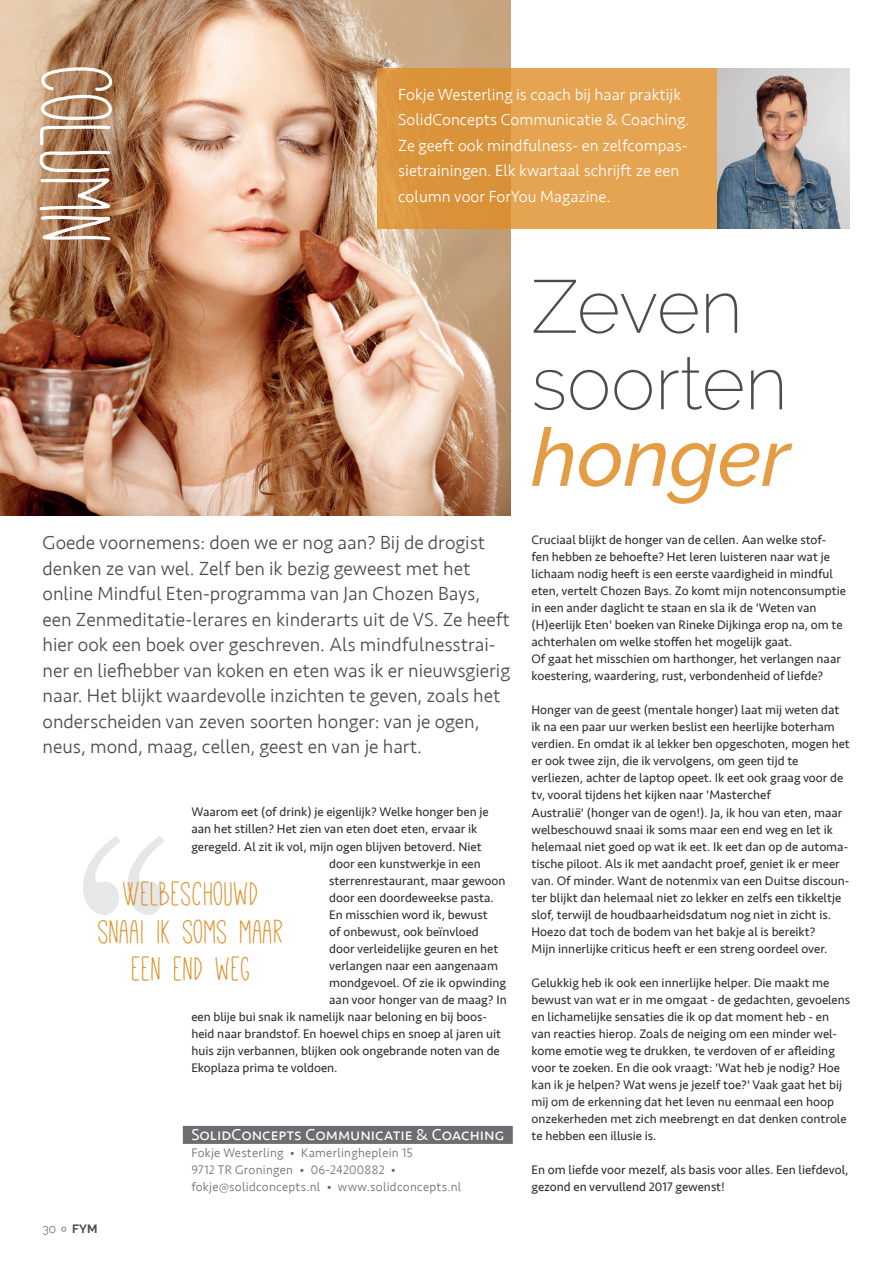
<style>
.page{position:relative;width:893px;height:1263px;background:#fff}
.page>*{position:absolute;margin:0;border:0;box-sizing:border-box;transform-origin:0 0}
.t1{font:112.2px "Mathlete Skinny";color:#fff}
.t2{font:italic 500 80.7px "Raleway";color:#e49d44}
.t3{font:200 74.7px/76.5px "Raleway";color:#4b4c4d}
.t4{font:37.5px/37.5px "Mathlete Skinny";letter-spacing:.01em;color:#df8e27;text-align:center}
.t5{font:300 19.5px/25.5px "Seravek";color:#4b4c4d}
.t6{font:300 16.5px/25.5px "Seravek";color:#fff}
.t7{font:16.5px "Seravek";color:#fff}
.t8{font:12.75px/17px "Seravek";color:#312f30}
.t9{font:300 12.75px/17px "Seravek";letter-spacing:.02em;color:#6c6d70}
.t10{font:700 12px "Raleway";color:#4b4c4d}
.t11{font:300 12px "Raleway";color:#4b4c4d}
</style>
<div class="page">
<img style="left:0;top:0;width:510px;height:516px">
<div style="left:377px;top:68px;width:340px;height:161px;background:linear-gradient(to right,#da933a,#e8a858)"></div>
<img style="left:717px;top:68px;width:133px;height:161px">
<div style="left:183px;top:1126px;width:330px;height:18px;background:#6c6d70"></div>
<svg style="left:83px;top:836px;width:81px;height:79px"></svg>
<svg style="left:61px;top:1226px;width:5px;height:6px"></svg>
<h1 class="t1" style="left:129px;top:68px;width:179px;rotate:90deg">COLUMN</h1>
<p class="t6" style="left:398px;top:82px;width:293px">Fokje Westerling is coach bij haar praktijk SolidConcepts Communicatie &amp; Coaching.<br>Ze geeft ook mindfulness- en zelfcompas&shy;sietrainingen. Elk kwartaal schrijft ze een column voor ForYou Magazine.</p>
<h3 class="t3" style="left:531px;top:268px;width:258px">Zeven soorten</h3>
<h2 class="t2" style="left:531px;top:411px;width:260px">honger</h2>
<p class="t5" style="left:43px;top:530px;width:469px">Goede voornemens: doen we er nog aan? Bij de drogist denken ze van wel. Zelf ben ik bezig geweest met het online Mindful Eten-programma van Jan Chozen Bays, een Zenmeditatie-lerares en kinderarts uit de VS. Ze heeft hier ook een boek over geschreven. Als mindfulnesstrai&shy;ner en liefhebber van koken en eten was ik er nieuwsgierig naar. Het blijkt waardevolle inzichten te geven, zoals het onderscheiden van zeven soorten honger: van je ogen, neus, mond, maag, cellen, geest en van je hart.</p>
<p class="t8" style="left:191px;top:804px;width:299px">Waarom eet (of drink) je eigenlijk? Welke honger ben je</p>
<p class="t8" style="left:191px;top:821px;width:288px">aan het stillen? Het zien van eten doet eten, ervaar ik</p>
<p class="t8" style="left:191px;top:838px;width:292px">geregeld. Al zit ik vol, mijn ogen blijven betoverd. Niet</p>
<p class="t8" style="left:329px;top:855px;width:153px">door een kunstwerkje in een</p>
<p class="t8" style="left:329px;top:872px;width:178px">sterrenrestaurant, maar gewoon</p>
<p class="t8" style="left:329px;top:889px;width:166px">door een doordeweekse pasta.</p>
<p class="t8" style="left:329px;top:906px;width:160px">En misschien word ik, bewust</p>
<p class="t8" style="left:329px;top:923px;width:151px">of onbewust, ook beïnvloed</p>
<p class="t8" style="left:329px;top:940px;width:171px">door verleidelijke geuren en het</p>
<p class="t8" style="left:329px;top:957px;width:170px">verlangen naar een aangenaam</p>
<p class="t8" style="left:329px;top:974px;width:178px">mondgevoel. Of zie ik opwinding</p>
<p class="t8" style="left:329px;top:991px;width:179px">aan voor honger van de maag? In</p>
<p class="t8" style="left:191px;top:1008px;width:297px">een blije bui snak ik namelijk naar beloning en bij boos-</p>
<p class="t8" style="left:191px;top:1025px;width:311px">heid naar brandstof. En hoewel chips en snoep al jaren uit</p>
<p class="t8" style="left:191px;top:1042px;width:310px">huis zijn verbannen, blijken ook ongebrande noten van de</p>
<p class="t8" style="left:191px;top:1059px;width:148px">Ekoplaza prima te voldoen.</p>
<h3 class="t4" style="left:98px;top:875px;width:187px">WELBESCHOUWD<br>SNAAI IK SOMS MAAR<br>EEN END WEG</h3>
<p class="t11" style="left:43px;top:1222px;width:15px">30</p>
<p class="t10" style="left:72px;top:1222px;width:27px">FYM</p>
<p class="t7" style="left:191px;top:1121px;width:314px">SolidConcepts Communicatie &amp; Coaching</p>
<p class="t9" style="left:191px;top:1144px;width:272px">Fokje Westerling • Kamerlingheplein 15<br>9712 TR Groningen • 06-24200882 • fokje@solidconcepts.nl • www.solidconcepts.nl</p>
<p class="t8" style="left:531px;top:532px;width:316px">Cruciaal blijkt de honger van de cellen. Aan welke stof&shy;fen hebben ze behoefte? Het leren luisteren naar wat je lichaam nodig heeft is een eerste vaardigheid in mindful eten, vertelt Chozen Bays. Zo komt mijn notenconsumptie in een ander daglicht te staan en sla ik de 'Weten van (H)eerlijk Eten' boeken van Rineke Dijkinga erop na, om te achterhalen om welke stoffen het mogelijk gaat.<br>Of gaat het misschien om harthonger, het verlangen naar koestering, waardering, rust, verbondenheid of liefde?</p>
<p class="t8" style="left:531px;top:702px;width:320px">Honger van de geest (mentale honger) laat mij weten dat ik na een paar uur werken beslist een heerlijke boterham verdien. En omdat ik al lekker ben opgeschoten, mogen het er ook twee zijn, die ik vervolgens, om geen tijd te verliezen, achter de laptop opeet. Ik eet ook graag voor de tv, vooral tijdens het kijken naar 'Masterchef<br>Australië' (honger van de ogen!). Ja, ik hou van eten, maar welbeschouwd snaai ik soms maar een end weg en let ik helemaal niet goed op wat ik eet. Ik eet dan op de automa&shy;tische piloot. Als ik met aandacht proef, geniet ik er meer van. Of minder. Want de notenmix van een Duitse discoun&shy;ter blijkt dan helemaal niet zo lekker en zelfs een tikkeltje slof, terwijl de houdbaarheidsdatum nog niet in zicht is.<br>Hoezo dat toch de bodem van het bakje al is bereikt?<br>Mijn innerlijke criticus heeft er een streng oordeel over.</p>
<p class="t8" style="left:531px;top:974px;width:320px">Gelukkig heb ik ook een innerlijke helper. Die maakt me bewust van wat er in me omgaat - de gedachten, gevoelens en lichamelijke sensaties die ik op dat moment heb - en van reacties hierop. Zoals de neiging om een minder wel&shy;kome emotie weg te drukken, te verdoven of er afleiding voor te zoeken. En die ook vraagt: 'Wat heb je nodig? Hoe kan ik je helpen? Wat wens je jezelf toe?' Vaak gaat het bij mij om de erkenning dat het leven nu eenmaal een hoop onzekerheden met zich meebrengt en dat denken controle te hebben een illusie is.</p>
<p class="t8" style="left:531px;top:1161px;width:318px">En om liefde voor mezelf, als basis voor alles. Een liefdevol, gezond en vervullend 2017 gewenst!</p>
</div>
